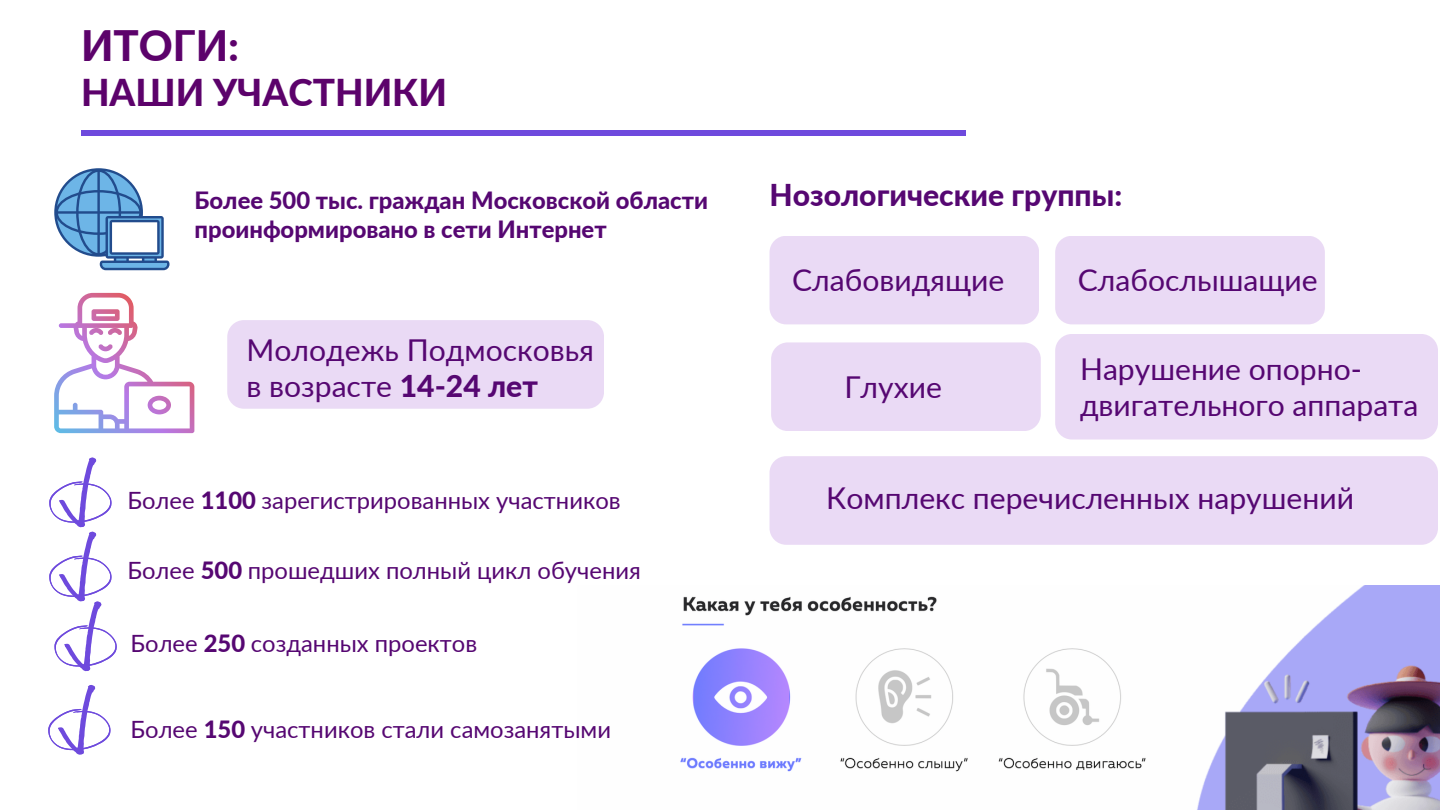
<style>
.page{position:relative;width:1440px;height:810px;background:#fff}
.page>*{position:absolute;margin:0;border:0;box-sizing:border-box;transform-origin:0 0}
.t1{font:800 42px "Lato";color:#5c026b}
.t2{font:800 37px "Lato";color:#5c026b}
.t3{font:30.1px/36px "Lato";color:#560772}
.t4{font:800 30.1px "Lato";color:#560772}
.t5{font:23.8px "Lato";color:#560772}
.t6{font:800 23.8px/28.5px "Lato";color:#560772}
.s1{font-weight:800}
</style>
<div class="page">
<div style="left:81px;top:130px;width:885px;height:6px;background:#6e4add"></div>
<img style="left:680px;top:586px;width:760px;height:224px">
<div style="left:770px;top:236px;width:269px;height:88px;background:#e8d6f4;border-radius:17px"></div>
<div style="left:1055px;top:236px;width:270px;height:88px;background:#e8d6f4;border-radius:17px"></div>
<div style="left:771px;top:342px;width:270px;height:89px;background:#e8d6f4;border-radius:17px"></div>
<div style="left:1055px;top:334px;width:383px;height:106px;background:#e8d6f4;border-radius:17px"></div>
<div style="left:770px;top:456px;width:668px;height:89px;background:#e8d6f4;border-radius:17px"></div>
<div style="left:227px;top:320px;width:377px;height:89px;background:#e8d6f4;border-radius:17px"></div>
<svg style="left:49px;top:457px;width:68px;height:215px"></svg>
<svg style="left:48px;top:685px;width:63px;height:70px"></svg>
<svg style="left:54px;top:168px;width:116px;height:102px"></svg>
<svg style="left:54px;top:293px;width:140px;height:140px"></svg>
<p class="t1" style="left:81px;top:19px;width:160px">ИТОГИ:</p>
<p class="t2" style="left:81px;top:69px;width:368px">НАШИ УЧАСТНИКИ</p>
<p class="t6" style="left:195px;top:186px;width:515px">Более 500 тыс. граждан Московской области проинформировано в сети Интернет</p>
<p class="t3" style="left:247px;top:331px;width:349px">Молодежь Подмосковья в возрасте <span class="s1">14-24 лет</span></p>
<p class="t5" style="left:127px;top:486px;width:495px">Более <span class="s1">1100</span> зарегистрированных участников</p>
<p class="t5" style="left:127px;top:555px;width:515px">Более <span class="s1">500</span> прошедших полный цикл обучения</p>
<p class="t5" style="left:130px;top:628px;width:348px">Более <span class="s1">250</span> созданных проектов</p>
<p class="t5" style="left:130px;top:715px;width:482px">Более <span class="s1">150</span> участников стали самозанятыми</p>
<p class="t4" style="left:770px;top:176px;width:354px">Нозологические группы:</p>
<p class="t3" style="left:792px;top:262px;width:214px">Слабовидящие</p>
<p class="t3" style="left:844px;top:368px;width:99px">Глухие</p>
<p class="t3" style="left:1078px;top:262px;width:242px">Слабослышащие</p>
<p class="t3" style="left:1080px;top:350px;width:340px">Нарушение опорно&shy;двигательного аппарата</p>
<p class="t3" style="left:826px;top:479px;width:529px">Комплекс перечисленных нарушений</p>
</div>
